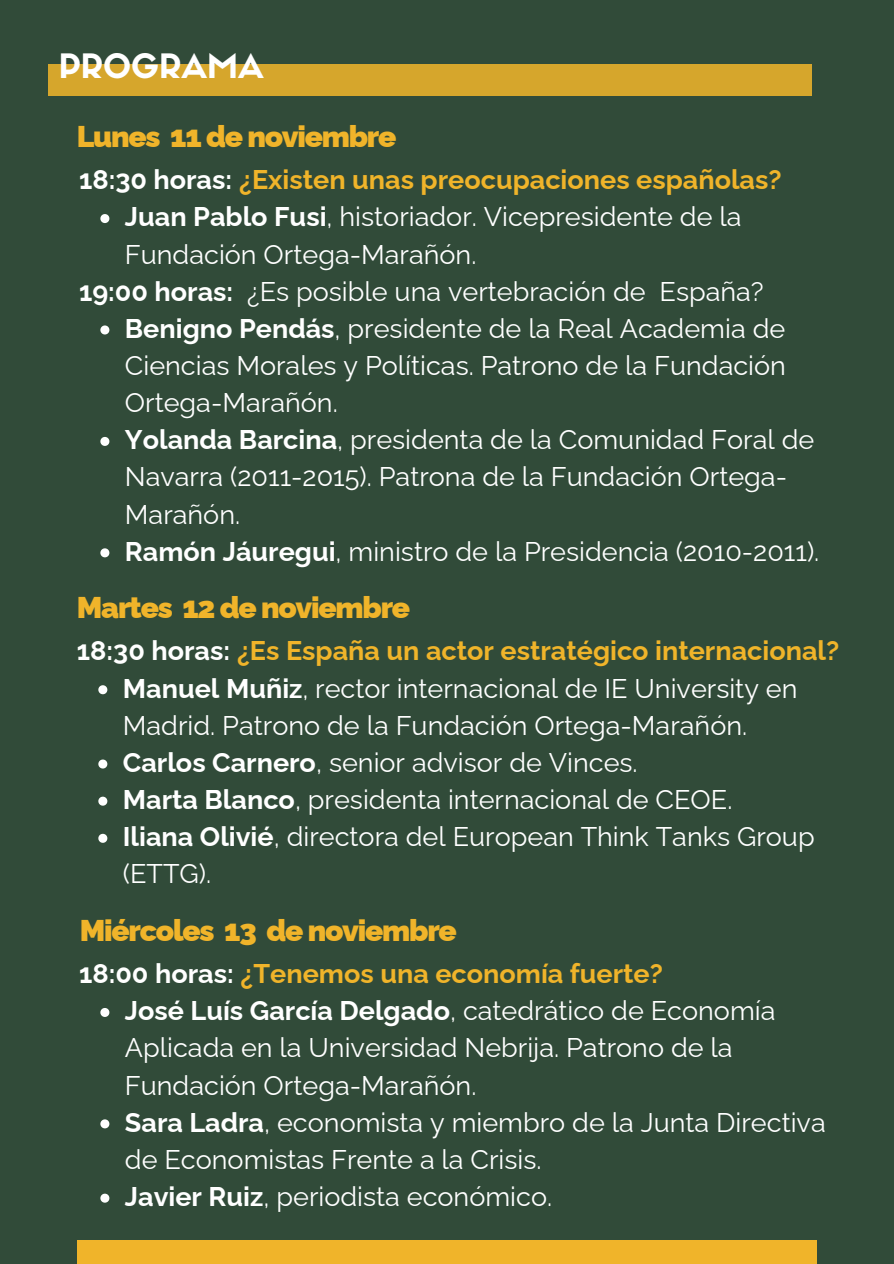
<style>
.page{position:relative;width:894px;height:1264px;background:#fff}
.page>*{position:absolute;margin:0;border:0;box-sizing:border-box;transform-origin:0 0}
.t1{font:33px "Sifonn Basic";color:#fff}
.t2{font:900 30px "Raleway";letter-spacing:-.04em;color:#f0b42a}
.t3{font:27px/37.2px "Raleway";color:#fff}
.t4{font:700 27px "Raleway";color:#f0b42a}
.s1{color:#fff}
.s2{font-weight:700}
</style>
<div class="page">
<div style="left:0;top:0;width:893px;height:1263px;background:#314b39"></div>
<div style="left:48px;top:64px;width:762px;height:32px;background:#d6a62c"></div>
<div style="left:77px;top:1240px;width:739px;height:23px;background:#f0b42a"></div>
<svg style="left:100px;top:214px;width:9px;height:9px"></svg>
<svg style="left:100px;top:325px;width:9px;height:9px"></svg>
<svg style="left:100px;top:437px;width:9px;height:9px"></svg>
<svg style="left:100px;top:548px;width:9px;height:9px"></svg>
<svg style="left:98px;top:685px;width:9px;height:9px"></svg>
<svg style="left:98px;top:759px;width:9px;height:9px"></svg>
<svg style="left:98px;top:796px;width:9px;height:9px"></svg>
<svg style="left:98px;top:833px;width:9px;height:9px"></svg>
<svg style="left:100px;top:1008px;width:9px;height:8px"></svg>
<svg style="left:100px;top:1119px;width:9px;height:9px"></svg>
<svg style="left:100px;top:1193px;width:9px;height:9px"></svg>
<h1 class="t1" style="left:59px;top:53px;width:206px">PROGRAMA</h1>
<h2 class="t2" style="left:77px;top:118px;width:321px">Lunes 11 de noviembre</h2>
<h3 class="t4" style="left:79px;top:164px;width:704px"><span class="s1">18:30 horas:</span> ¿Existen unas preocupaciones españolas?</h3>
<p class="t3" style="left:125px;top:198px;width:618px"><span class="s2">Juan Pablo Fusi</span>, historiador. Vicepresidente de la<br>Fundación Ortega-Marañón.</p>
<p class="t3" style="left:79px;top:272px;width:686px"><span class="s2">19:00 horas:</span> ¿Es posible una vertebración de España?</p>
<p class="t3" style="left:125px;top:310px;width:662px;text-align:justify"><span class="s2">Benigno Pendás</span>, presidente de la Real Academia de Ciencias Morales y Políticas. Patrono de la Fundación Ortega-Marañón.</p>
<p class="t3" style="left:125px;top:421px;width:690px"><span class="s2">Yolanda Barcina</span>, presidenta de la Comunidad Foral de<br>Navarra (2011-2015). Patrona de la Fundación Ortega-<br>Marañón.</p>
<p class="t3" style="left:125px;top:532px;width:695px"><span class="s2">Ramón Jáuregui</span>, ministro de la Presidencia (2010-2011).</p>
<p class="t2" style="left:77px;top:589px;width:334px">Martes 12 de noviembre</p>
<h2 class="t4" style="left:77px;top:635px;width:763px"><span class="s1">18:30 horas:</span> ¿Es España un actor estratégico internacional?</h2>
<h3 class="t3" style="left:123px;top:669px;width:676px"><span class="s2">Manuel Muñiz</span>, rector internacional de IE University en<br>Madrid. Patrono de la Fundación Ortega-Marañón.</h3>
<p class="t3" style="left:123px;top:743px;width:516px"><span class="s2">Carlos Carnero</span>, senior advisor de Vinces.</p>
<p class="t3" style="left:123px;top:781px;width:611px"><span class="s2">Marta Blanco</span>, presidenta internacional de CEOE.</p>
<p class="t3" style="left:123px;top:818px;width:693px"><span class="s2">Iliana Olivié</span>, directora del European Think Tanks Group (ETTG).</p>
<p class="t2" style="left:80px;top:912px;width:378px">Miércoles 13 de noviembre</p>
<p class="t4" style="left:79px;top:957px;width:585px"><span class="s1">18:00 horas:</span> ¿Tenemos una economía fuerte?</p>
<h2 class="t3" style="left:125px;top:992px;width:652px"><span class="s2">José Luís García Delgado</span>, catedrático de Economía<br>Aplicada en la Universidad Nebrija. Patrono de la<br>Fundación Ortega-Marañón.</h2>
<h3 class="t3" style="left:125px;top:1103px;width:702px"><span class="s2">Sara Ladra</span>, economista y miembro de la Junta Directiva de Economistas Frente a la Crisis.</h3>
<p class="t3" style="left:125px;top:1177px;width:428px"><span class="s2">Javier Ruiz</span>, periodista económico.</p>
</div>
